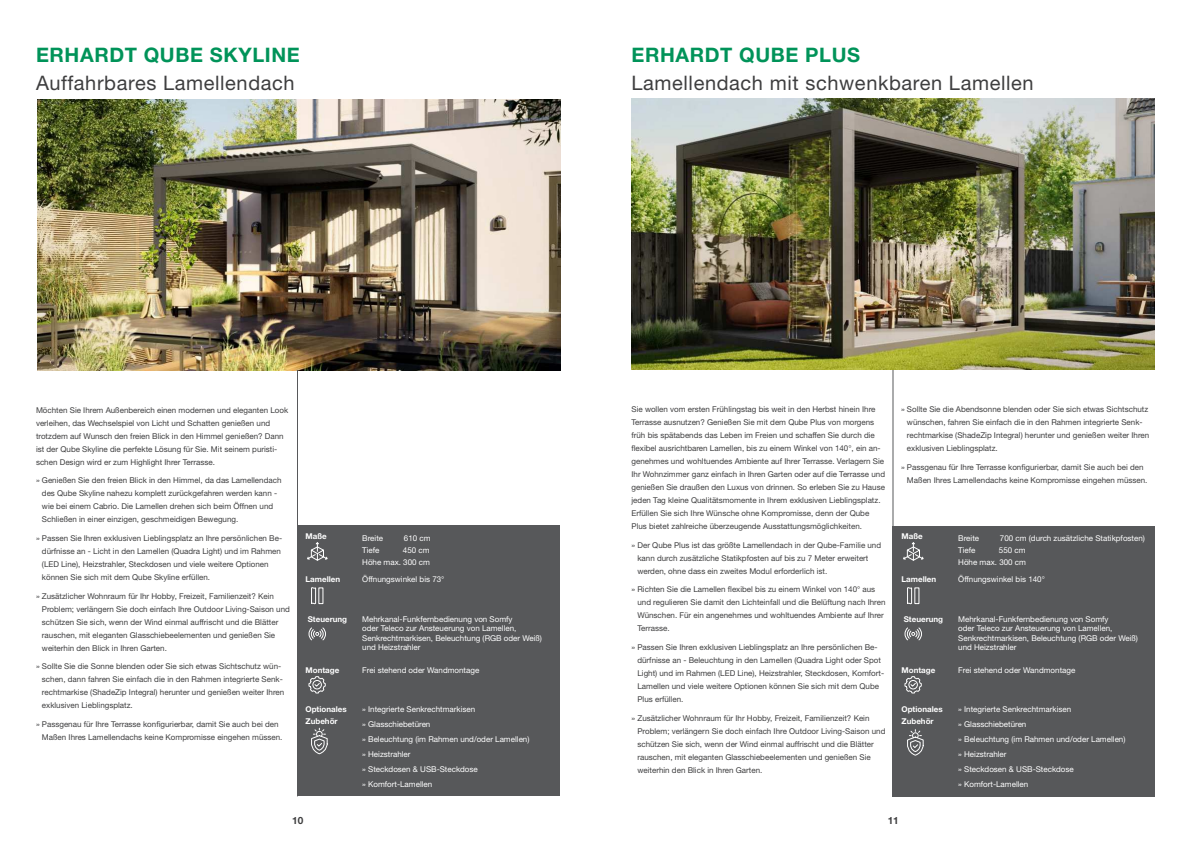
<style>
.page{position:relative;width:1191px;height:842px;background:#fff}
.page>*{position:absolute;margin:0;border:0;box-sizing:border-box;transform-origin:0 0}
.t1{font:20px "Helvetica Neue LT Pro";letter-spacing:.03em;color:#3e3e3f}
.t2{font:700 20px "Helvetica Neue LT Pro";letter-spacing:.03em;color:#009359}
.t3{font:700 10px "Helvetica Neue LT Pro";color:#3e3e3f}
.t4{font:8px/13px "Helvetica Neue LT Pro";color:#3e3e3f}
.t5{font:8px/15px "Helvetica Neue LT Pro";color:#fff}
.t6{font:700 8px/12px "Helvetica Neue LT Pro";color:#fff}
</style>
<div class="page">
<img style="left:37px;top:99px;width:523px;height:271px">
<img style="left:631px;top:99px;width:524px;height:271px">
<hr style="left:297px;top:370px;width:1px;height:426px;background:#57585a">
<hr style="left:892px;top:370px;width:1px;height:426px;background:#57585a">
<div style="left:892px;top:526px;width:263px;height:270px;background:#57585a"></div>
<div style="left:297px;top:526px;width:262px;height:270px;background:#57585a"></div>
<svg style="left:307px;top:542px;width:21px;height:19px"></svg>
<svg style="left:311px;top:587px;width:5px;height:17px"></svg>
<svg style="left:308px;top:627px;width:18px;height:14px"></svg>
<svg style="left:308px;top:676px;width:18px;height:17px"></svg>
<svg style="left:311px;top:728px;width:17px;height:26px"></svg>
<svg style="left:903px;top:542px;width:21px;height:19px"></svg>
<svg style="left:907px;top:587px;width:5px;height:17px"></svg>
<div style="left:914px;top:588px;width:5px;height:16px;border:1px solid #fff"></div>
<svg style="left:904px;top:627px;width:18px;height:14px"></svg>
<svg style="left:904px;top:676px;width:18px;height:17px"></svg>
<svg style="left:907px;top:730px;width:17px;height:26px"></svg>
<h1 class="t2" style="left:36px;top:44px;width:265px">ERHARDT QUBE SKYLINE</h1>
<h1 class="t1" style="left:36px;top:73px;width:260px">Auffahrbares Lamellendach</h1>
<h1 class="t2" style="left:631px;top:44px;width:230px">ERHARDT QUBE PLUS</h1>
<h1 class="t1" style="left:631px;top:73px;width:403px">Lamellendach mit schwenkbaren Lamellen</h1>
<p class="t4" style="left:36px;top:403px;width:254px">Möchten Sie Ihrem Außenbereich einen modernen und eleganten Look verleihen, das Wechselspiel von Licht und Schatten genießen und trotzdem auf Wunsch den freien Blick in den Himmel genießen? Dann ist der Qube Skyline die perfekte Lösung für Sie. Mit seinem puristi&shy;schen Design wird er zum Highlight Ihrer Terrasse.</p>
<p class="t4" style="left:42px;top:474px;width:241px;text-indent:-6px">» Genießen Sie den freien Blick in den Himmel, da das Lamellendach des Qube Skyline nahezu komplett zurückgefahren werden kann - wie bei einem Cabrio. Die Lamellen drehen sich beim Öffnen und Schließen in einer einzigen, geschmeidigen Bewegung.</p>
<p class="t4" style="left:42px;top:532px;width:242px;text-indent:-6px">» Passen Sie Ihren exklusiven Lieblingsplatz an Ihre persönlichen Be&shy;dürfnisse an - Licht in den Lamellen (Quadra Light) und im Rahmen (LED Line), Heizstrahler, Steckdosen und viele weitere Optionen können Sie sich mit dem Qube Skyline erfüllen.</p>
<p class="t4" style="left:42px;top:589px;width:249px;text-indent:-6px">» Zusätzlicher Wohnraum für Ihr Hobby, Freizeit, Familienzeit? Kein Problem; verlängern Sie doch einfach Ihre Outdoor Living-Saison und schützen Sie sich, wenn der Wind einmal auffrischt und die Blätter rauschen, mit eleganten Glasschiebeelementen und genießen Sie weiterhin den Blick in Ihren Garten.</p>
<p class="t4" style="left:42px;top:660px;width:244px;text-indent:-6px">» Sollte Sie die Sonne blenden oder Sie sich etwas Sichtschutz wün&shy;schen, dann fahren Sie einfach die in den Rahmen integrierte Senk&shy;rechtmarkise (ShadeZip Integral) herunter und genießen weiter Ihren exklusiven Lieblingsplatz.</p>
<p class="t4" style="left:42px;top:718px;width:242px;text-indent:-6px">» Passgenau für Ihre Terrasse konfigurierbar, damit Sie auch bei den<br>Maßen Ihres Lamellendachs keine Kompromisse eingehen müssen.</p>
<p class="t6" style="left:305px;top:530px;width:23px">Maße</p>
<p class="t5" style="left:362px;top:531px;width:22px">Breite</p>
<p class="t5" style="left:404px;top:531px;width:28px">610 cm</p>
<p class="t5" style="left:362px;top:543px;width:19px">Tiefe</p>
<p class="t5" style="left:362px;top:544px;width:69px;line-height:12px;text-align:right">450 cm<br>Höhe max. 300 cm</p>
<p class="t6" style="left:305px;top:573px;width:36px">Lamellen</p>
<p class="t5" style="left:362px;top:572px;width:84px">Öffnungswinkel bis 73°</p>
<p class="t6" style="left:308px;top:613px;width:41px">Steuerung</p>
<p class="t5" style="left:362px;top:614px;width:181px;line-height:9.6px">Mehrkanal-Funkfernbedienung von Somfy<br>oder Teleco zur Ansteuerung von Lamellen, Senkrechtmarkisen, Beleuchtung (RGB oder Weiß) und Heizstrahler</p>
<p class="t6" style="left:305px;top:664px;width:35px">Montage</p>
<p class="t5" style="left:362px;top:662px;width:119px">Frei stehend oder Wandmontage</p>
<p class="t6" style="left:305px;top:703px;width:43px">Optionales<br>Zubehör</p>
<p class="t5" style="left:362px;top:702px;width:169px">» Integrierte Senkrechtmarkisen<br>» Glasschiebetüren<br>» Beleuchtung (im Rahmen und/oder Lamellen) » Heizstrahler<br>» Steckdosen &amp; USB-Steckdose<br>» Komfort-Lamellen</p>
<p class="t4" style="left:631px;top:403px;width:255px">Sie wollen vom ersten Frühlingstag bis weit in den Herbst hinein Ihre Terrasse ausnutzen? Genießen Sie mit dem Qube Plus von morgens früh bis spätabends das Leben im Freien und schaffen Sie durch die flexibel ausrichtbaren Lamellen, bis zu einem Winkel von 140°, ein an&shy;genehmes und wohltuendes Ambiente auf Ihrer Terrasse. Verlagern Sie Ihr Wohnzimmer ganz einfach in Ihren Garten oder auf die Terrasse und genießen Sie draußen den Luxus von drinnen. So erleben Sie zu Hause jeden Tag kleine Qualitätsmomente in Ihrem exklusiven Lieblingsplatz.<br>Erfüllen Sie sich Ihre Wünsche ohne Kompromisse, denn der Qube Plus bietet zahlreiche überzeugende Ausstattungsmöglichkeiten.</p>
<p class="t4" style="left:637px;top:538px;width:245px;text-indent:-6px">» Der Qube Plus ist das größte Lamellendach in der Qube-Familie und kann durch zusätzliche Statikpfosten auf bis zu 7 Meter erweitert werden, ohne dass ein zweites Modul erforderlich ist.</p>
<p class="t4" style="left:637px;top:583px;width:249px;text-indent:-6px">» Richten Sie die Lamellen flexibel bis zu einem Winkel von 140° aus und regulieren Sie damit den Lichteinfall und die Belüftung nach Ihren Wünschen. Für ein angenehmes und wohltuendes Ambiente auf Ihrer Terrasse.</p>
<p class="t4" style="left:637px;top:641px;width:248px;text-indent:-6px">» Passen Sie Ihren exklusiven Lieblingsplatz an Ihre persönlichen Be&shy;dürfnisse an - Beleuchtung in den Lamellen (Quadra Light oder Spot Light) und im Rahmen (LED Line), Heizstrahler, Steckdosen, Komfort-Lamellen und viele weitere Optionen können Sie sich mit dem Qube Plus erfüllen.</p>
<p class="t4" style="left:637px;top:711px;width:249px;text-indent:-6px">» Zusätzlicher Wohnraum für Ihr Hobby, Freizeit, Familienzeit? Kein Problem; verlängern Sie doch einfach Ihre Outdoor Living-Saison und schützen Sie sich, wenn der Wind einmal auffrischt und die Blätter rauschen, mit eleganten Glasschiebeelementen und genießen Sie weiterhin den Blick in Ihren Garten.</p>
<p class="t4" style="left:907px;top:403px;width:244px;text-indent:-6px">» Sollte Sie die Abendsonne blenden oder Sie sich etwas Sichtschutz wünschen, fahren Sie einfach die in den Rahmen integrierte Senk&shy;rechtmarkise (ShadeZip Integral) herunter und genießen weiter Ihren exklusiven Lieblingsplatz.</p>
<p class="t4" style="left:907px;top:460px;width:242px;text-indent:-6px">» Passgenau für Ihre Terrasse konfigurierbar, damit Sie auch bei den<br>Maßen Ihres Lamellendachs keine Kompromisse eingehen müssen.</p>
<p class="t6" style="left:901px;top:530px;width:23px">Maße</p>
<p class="t5" style="left:958px;top:531px;width:22px">Breite</p>
<p class="t5" style="left:1000px;top:531px;width:146px">700 cm (durch zusätzliche Statikpfosten)</p>
<p class="t5" style="left:958px;top:543px;width:19px">Tiefe</p>
<p class="t5" style="left:958px;top:544px;width:69px;line-height:12px;text-align:right">550 cm<br>Höhe max. 300 cm</p>
<p class="t6" style="left:901px;top:573px;width:36px">Lamellen</p>
<p class="t5" style="left:958px;top:572px;width:88px">Öffnungswinkel bis 140°</p>
<p class="t6" style="left:903px;top:613px;width:41px">Steuerung</p>
<p class="t5" style="left:958px;top:614px;width:181px;line-height:9.6px">Mehrkanal-Funkfernbedienung von Somfy<br>oder Teleco zur Ansteuerung von Lamellen, Senkrechtmarkisen, Beleuchtung (RGB oder Weiß) und Heizstrahler</p>
<p class="t6" style="left:901px;top:664px;width:35px">Montage</p>
<p class="t5" style="left:958px;top:662px;width:119px">Frei stehend oder Wandmontage</p>
<p class="t6" style="left:901px;top:703px;width:43px">Optionales<br>Zubehör</p>
<p class="t5" style="left:958px;top:702px;width:169px">» Integrierte Senkrechtmarkisen<br>» Glasschiebetüren<br>» Beleuchtung (im Rahmen und/oder Lamellen) » Heizstrahler<br>» Steckdosen &amp; USB-Steckdose<br>» Komfort-Lamellen</p>
<p class="t3" style="left:292px;top:815px;width:13px">10</p>
<p class="t3" style="left:887px;top:815px;width:13px">11</p>
</div>
